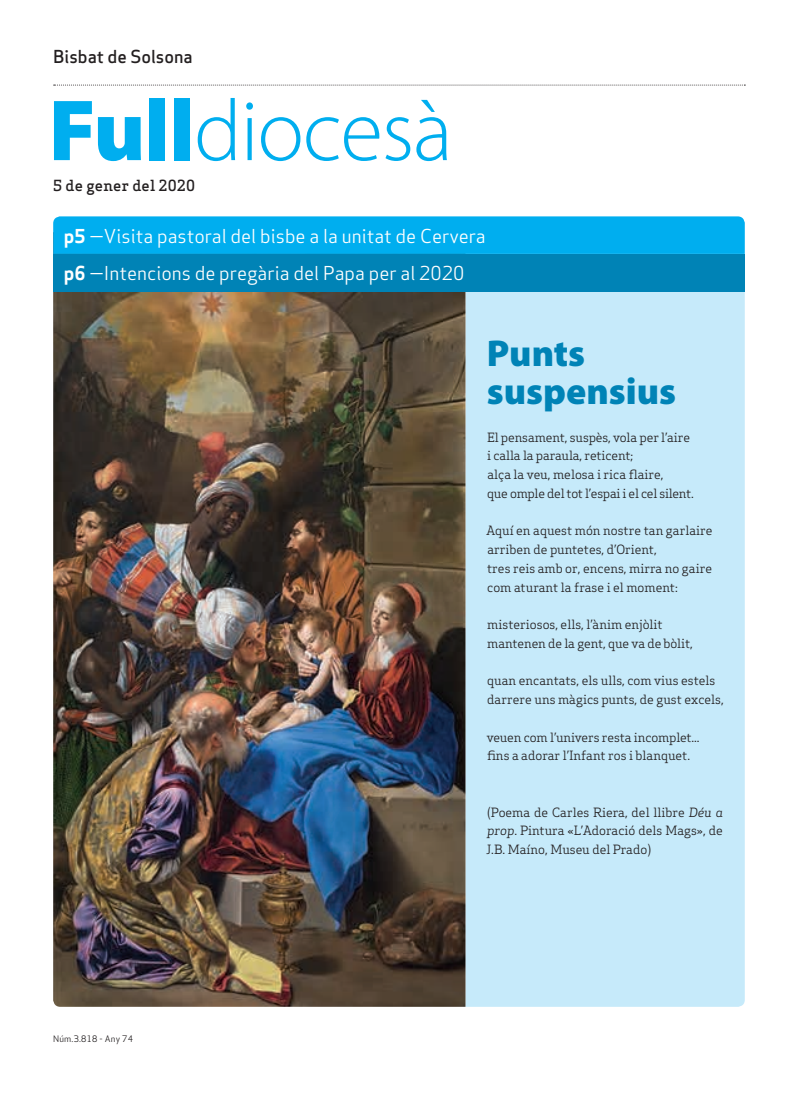
<style>
.page{position:relative;width:798px;height:1099px;background:#fff}
.page>*{position:absolute;margin:0;border:0;box-sizing:border-box;transform-origin:0 0}
.Titulars{font:300 87.5px "Myriad Pro";letter-spacing:-.015em;color:#00aeef}
.Titulars-2{font:900 37.5px "Myriad Pro";color:#0083b6}
.Destacat_Portada{font:18.75px "Apex Sans Book T";color:#fff}
.Capçalera{font:17.5px "Apex Sans Medium T";color:#231f20}
.Data{font:500 15px "Apex Serif";letter-spacing:.01em;color:#231f20}
.Text_General{font:12.5px/18.8px "Apex Serif";color:#231f20;text-align:justify}
.Text_General-2{font:12.5px "Apex Serif";letter-spacing:-.02em;color:#231f20}
.Titulars-3{font:8.75px "Apex Sans Book T";letter-spacing:.02em;color:#231f20}
.s1{font-weight:900}
.s2{font-family:"Apex Sans Bold T"}
.s3{font-style:italic}
</style>
<div class="page">
<div style="left:465px;top:291px;width:279px;height:715px;background:#c6eafa"></div>
<img style="left:53px;top:291px;width:412px;height:715px">
<svg style="left:54px;top:85px;width:691px;height:1px"></svg>
<div style="left:53px;top:216px;width:691px;height:38px;background:#00aeef"></div>
<div style="left:53px;top:254px;width:691px;height:37px;background:#0083b6"></div>
<p class="Capçalera" style="left:53px;top:45px;width:141px">Bisbat de Solsona</p>
<p class="Titulars" style="left:49px;top:78px;width:405px"><span class="s1">Full</span>diocesà</p>
<p class="Data" style="left:53px;top:176px;width:143px">5 de gener del 2020</p>
<p class="Destacat_Portada" style="left:64px;top:224px;width:423px"><span class="s2">p5</span> —Visita pastoral del bisbe a la unitat de Cervera</p>
<p class="Destacat_Portada" style="left:64px;top:261px;width:402px"><span class="s2">p6</span> —Intencions de pregària del Papa per al 2020</p>
<p class="Titulars-2" style="left:486px;top:329px;width:100px">Punts</p>
<p class="Titulars-2" style="left:486px;top:366px;width:191px">suspensius</p>
<p class="Text_General" style="left:487px;top:427px;width:204px">El pensament, suspès, vola per l’aire</p>
<p class="Text_General" style="left:487px;top:446px;width:147px">i calla la paraula, reticent;</p>
<p class="Text_General" style="left:487px;top:465px;width:178px">alça la veu, melosa i rica flaire,</p>
<p class="Text_General-2" style="left:487px;top:485px;width:208px">que omple del tot l’espai i el cel silent.</p>
<p class="Text_General" style="left:486px;top:521px;width:227px">Aquí en aquest món nostre tan garlaire</p>
<p class="Text_General" style="left:487px;top:540px;width:171px">arriben de puntetes, d’Orient,</p>
<p class="Text_General" style="left:487px;top:558px;width:226px">tres reis amb or, encens, mirra no gaire</p>
<p class="Text_General" style="left:487px;top:577px;width:192px">com aturant la frase i el moment:</p>
<p class="Text_General" style="left:487px;top:615px;width:177px">misteriosos, ells, l’ànim enjòlit</p>
<p class="Text_General" style="left:487px;top:633px;width:207px">mantenen de la gent, que va de bòlit,</p>
<p class="Text_General" style="left:487px;top:671px;width:230px">quan encantats, els ulls, com vius estels</p>
<p class="Text_General" style="left:487px;top:690px;width:238px">darrere uns màgics punts, de gust excels,</p>
<p class="Text_General" style="left:486px;top:727px;width:214px">veuen com l’univers resta incomplet...</p>
<p class="Text_General" style="left:487px;top:746px;width:204px">fins a adorar l’Infant ros i blanquet.</p>
<p class="Titulars-3" style="left:53px;top:1032px;width:81px">Núm.3.818 - Any 74</p>
<p class="Text_General" style="left:486px;top:802px;width:238px">(Poema de Carles Riera, del llibre <span class="s3">Déu a prop</span>. Pintura «L’Adoració dels Mags», de J.B. Maíno, Museu del Prado)</p>
</div>
